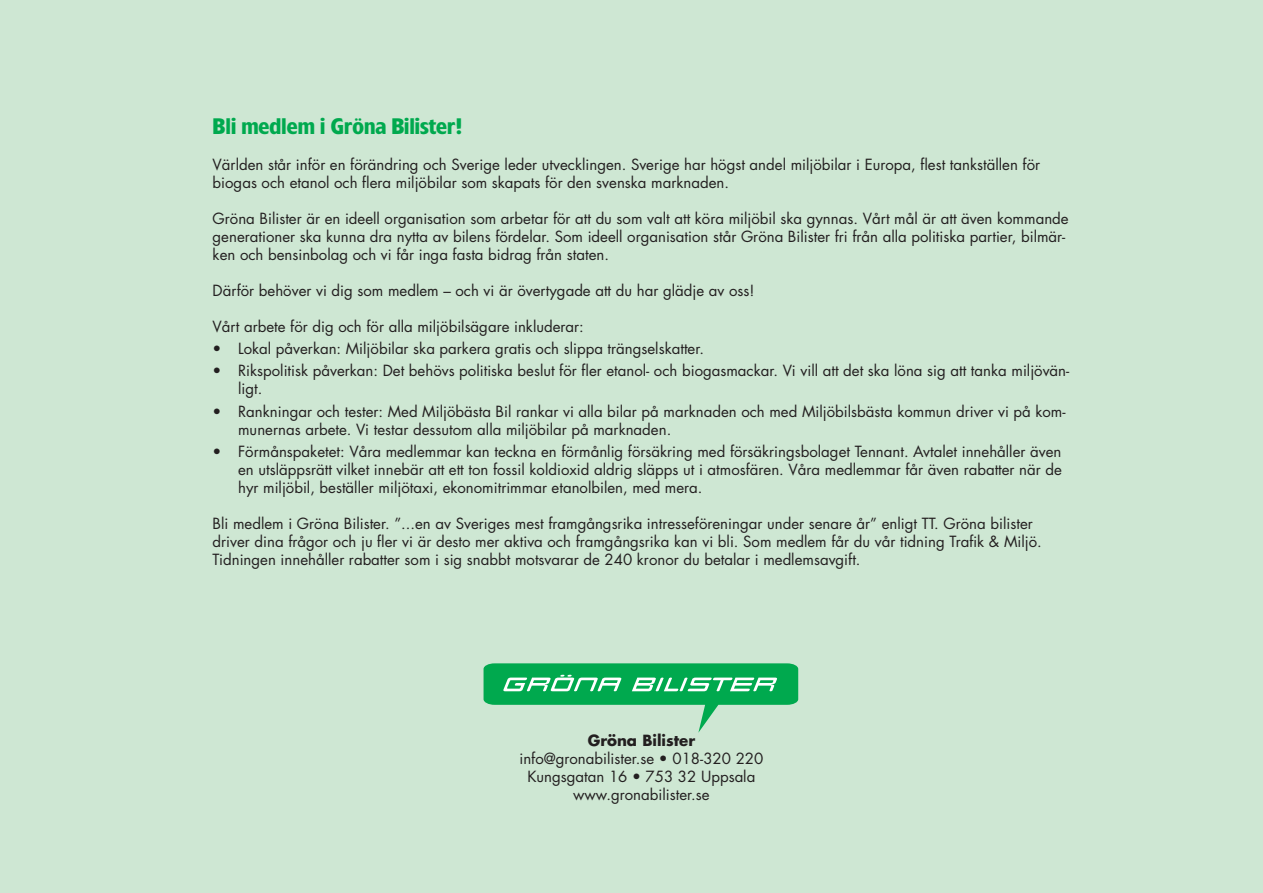
<style>
.page{position:relative;width:1263px;height:893px;background:#cee7d3}
.page>*{position:absolute;margin:0;border:0;box-sizing:border-box;transform-origin:0 0}
.t1{font:700 21px "TF Forever";color:#00a94e}
.t2{font:15px/18px "Futura";color:#231f20}
.t3{font:700 15px "Futura";color:#231f20}
</style>
<div class="page">
<svg style="left:483px;top:663px;width:315px;height:70px"></svg>
<h1 class="t1" style="left:213px;top:113px;width:251px">Bli medlem i Gröna Bilister!</h1>
<p class="t2" style="left:213px;top:155px;width:829px">Världen står inför en förändring och Sverige leder utvecklingen. Sverige har högst andel miljöbilar i Europa, flest tankställen för biogas och etanol och flera miljöbilar som skapats för den svenska marknaden.</p>
<p class="t2" style="left:213px;top:209px;width:857px">Gröna Bilister är en ideell organisation som arbetar för att du som valt att köra miljöbil ska gynnas. Vårt mål är att även kommande generationer ska kunna dra nytta av bilens fördelar. Som ideell organisation står Gröna Bilister fri från alla politiska partier, bilmär&shy;ken och bensinbolag och vi får inga fasta bidrag från staten.</p>
<p class="t2" style="left:213px;top:281px;width:543px">Därför behöver vi dig som medlem – och vi är övertygade att du har glädje av oss!</p>
<p class="t2" style="left:213px;top:317px;width:373px">Vårt arbete för dig och för alla miljöbilsägare inkluderar:</p>
<p class="t2" style="left:213px;top:340px;width:493px">• Lokal påverkan: Miljöbilar ska parkera gratis och slippa trängselskatter.</p>
<p class="t2" style="left:238px;top:362px;width:833px;text-indent:-26px">• Rikspolitisk påverkan: Det behövs politiska beslut för fler etanol- och biogasmackar. Vi vill att det ska löna sig att tanka miljövän&shy;ligt.</p>
<p class="t2" style="left:238px;top:402px;width:829px;text-indent:-26px">• Rankningar och tester: Med Miljöbästa Bil rankar vi alla bilar på marknaden och med Miljöbilsbästa kommun driver vi på kom&shy;munernas arbete. Vi testar dessutom alla miljöbilar på marknaden.</p>
<p class="t2" style="left:238px;top:442px;width:825px;text-align:justify;text-indent:-26px">• Förmånspaketet: Våra medlemmar kan teckna en förmånlig försäkring med försäkringsbolaget Tennant. Avtalet innehåller även en utsläppsrätt vilket innebär att ett ton fossil koldioxid aldrig släpps ut i atmosfären. Våra medlemmar får även rabatter när de hyr miljöbil, beställer miljötaxi, ekonomitrimmar etanolbilen, med mera.</p>
<p class="t2" style="left:213px;top:514px;width:831px">Bli medlem i Gröna Bilister. ”...en av Sveriges mest framgångsrika intresseföreningar under senare år” enligt TT. Gröna bilister driver dina frågor och ju fler vi är desto mer aktiva och framgångsrika kan vi bli. Som medlem får du vår tidning Trafik &amp; Miljö.<br>Tidningen innehåller rabatter som i sig snabbt motsvarar de 240 kronor du betalar i medlemsavgift.</p>
<p class="t3" style="left:588px;top:730px;width:109px">Gröna Bilister</p>
<p class="t2" style="left:519px;top:749px;width:245px;text-align:center">info@gronabilister.se • 018-320 220<br>Kungsgatan 16 • 753 32 Uppsala www.gronabilister.se</p>
</div>
